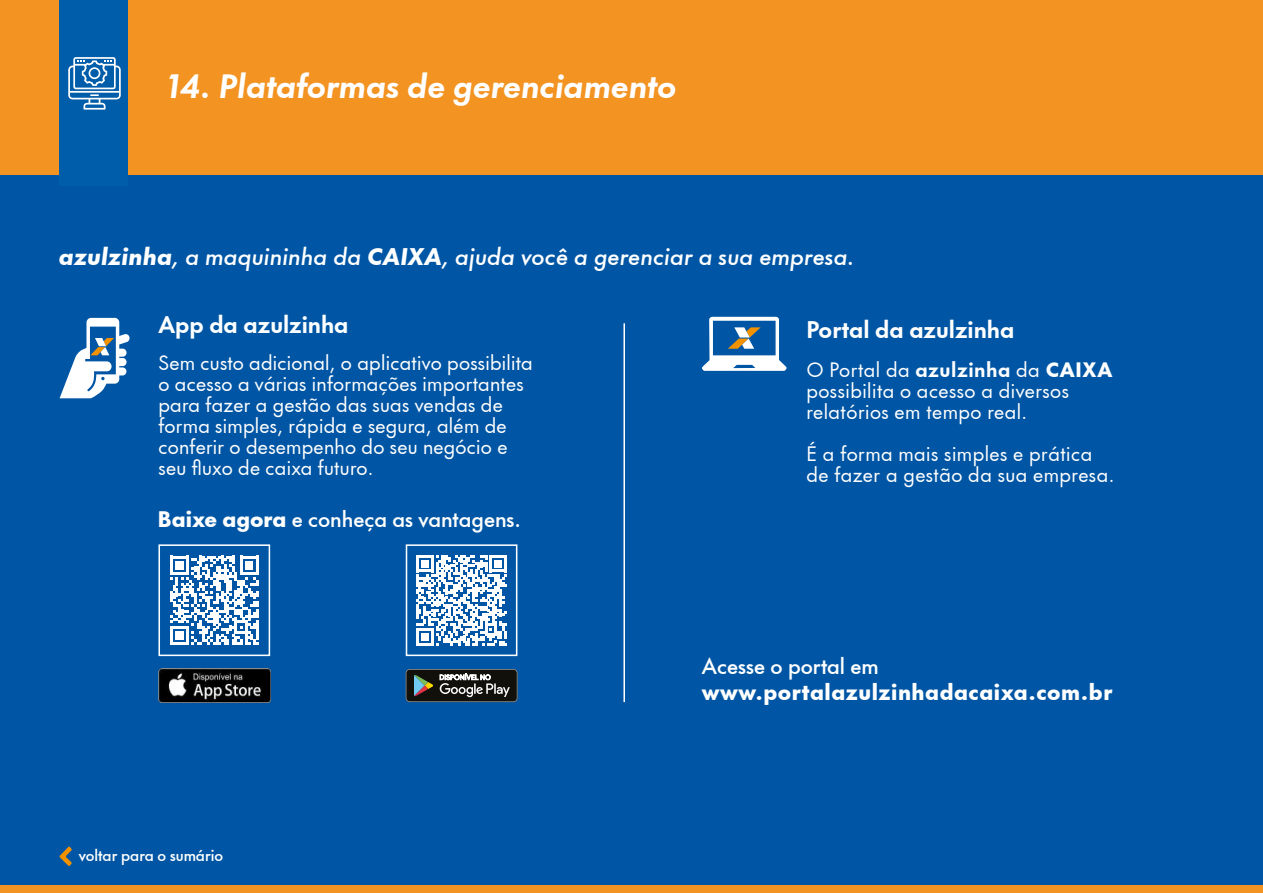
<style>
.page{position:relative;width:1263px;height:893px;background:#fff}
.page>*{position:absolute;margin:0;border:0;box-sizing:border-box;transform-origin:0 0}
.t1{font:italic 700 31.5px "Futura Now Headline";color:#fff}
.t2{font:italic 500 22.5px "Futura Now Headline";letter-spacing:.01em;color:#fff}
.t3{font:700 22.5px "Futura Now Headline";color:#fff}
.t4{font:700 22.5px "Futura Now Headline";color:#fdfeff}
.t5{font:500 21px "Futura Now Headline";color:#fff}
.t6{font:800 21px "Futura Now Headline";letter-spacing:.025em;color:#fff}
.t7{font:19.5px/21px "Futura Now Headline";letter-spacing:.015em;color:#fff}
.t8{font:500 15px "Futura Now Headline";color:#fff}
.s1{font-weight:800}
.s2{font-weight:700}
</style>
<div class="page">
<div style="left:0;top:173px;width:1263px;height:720px;background:#0056a4"></div>
<div style="left:0;top:0;width:1263px;height:174px;background:#f39322"></div>
<div style="left:0;top:885px;width:1263px;height:8px;background:#f39322"></div>
<svg style="left:702px;top:317px;width:84px;height:54px"></svg>
<svg style="left:60px;top:318px;width:70px;height:80px"></svg>
<hr style="left:623px;top:323px;width:2px;height:379px;background:#fff">
<div style="left:59px;top:0;width:68px;height:186px;background:#005da9"></div>
<svg style="left:68px;top:57px;width:53px;height:53px"></svg>
<svg style="left:59px;top:846px;width:13px;height:20px"></svg>
<svg style="left:170px;top:556px;width:89px;height:89px"></svg>
<div style="left:158px;top:544px;width:112px;height:112px;border:2px solid #fff"></div>
<svg style="left:416px;top:555px;width:91px;height:90px"></svg>
<div style="left:406px;top:544px;width:111px;height:112px;border:2px solid #fff"></div>
<img style="left:158px;top:669px;width:112px;height:33px">
<svg style="left:406px;top:669px;width:111px;height:33px;background:#42413c"></svg>
<h1 class="t1" style="left:168px;top:59px;width:510px">14. Plataformas de gerenciamento</h1>
<p class="t2" style="left:59px;top:238px;width:797px"><span class="s1">azulzinha</span>, a maquininha da <span class="s1">CAIXA</span>, ajuda você a gerenciar a sua empresa.</p>
<p class="t4" style="left:158px;top:306px;width:192px">App da azulzinha</p>
<p class="t7" style="left:158px;top:350px;width:376px">Sem custo adicional, o aplicativo possibilita o acesso a várias informações importantes para fazer a gestão das suas vendas de forma simples, rápida e segura, além de conferir o desempenho do seu negócio e seu fluxo de caixa futuro.</p>
<p class="t5" style="left:158px;top:502px;width:365px"><span class="s1">Baixe agora</span> e conheça as vantagens.</p>
<p class="t8" style="left:79px;top:843px;width:146px">voltar para o sumário</p>
<p class="t3" style="left:806px;top:310px;width:209px">Portal da azulzinha</p>
<p class="t7" style="left:806px;top:358px;width:307px">O Portal da <span class="s2">azulzinha</span> da <span class="s1">CAIXA </span>possibilita o acesso a diversos relatórios em tempo real.</p>
<p class="t7" style="left:806px;top:442px;width:309px">É a forma mais simples e prática de fazer a gestão da sua empresa.</p>
<p class="t5" style="left:702px;top:649px;width:178px">Acesse o portal em</p>
<p class="t6" style="left:702px;top:673px;width:412px">www.portalazulzinhadacaixa.com.br</p>
</div>
